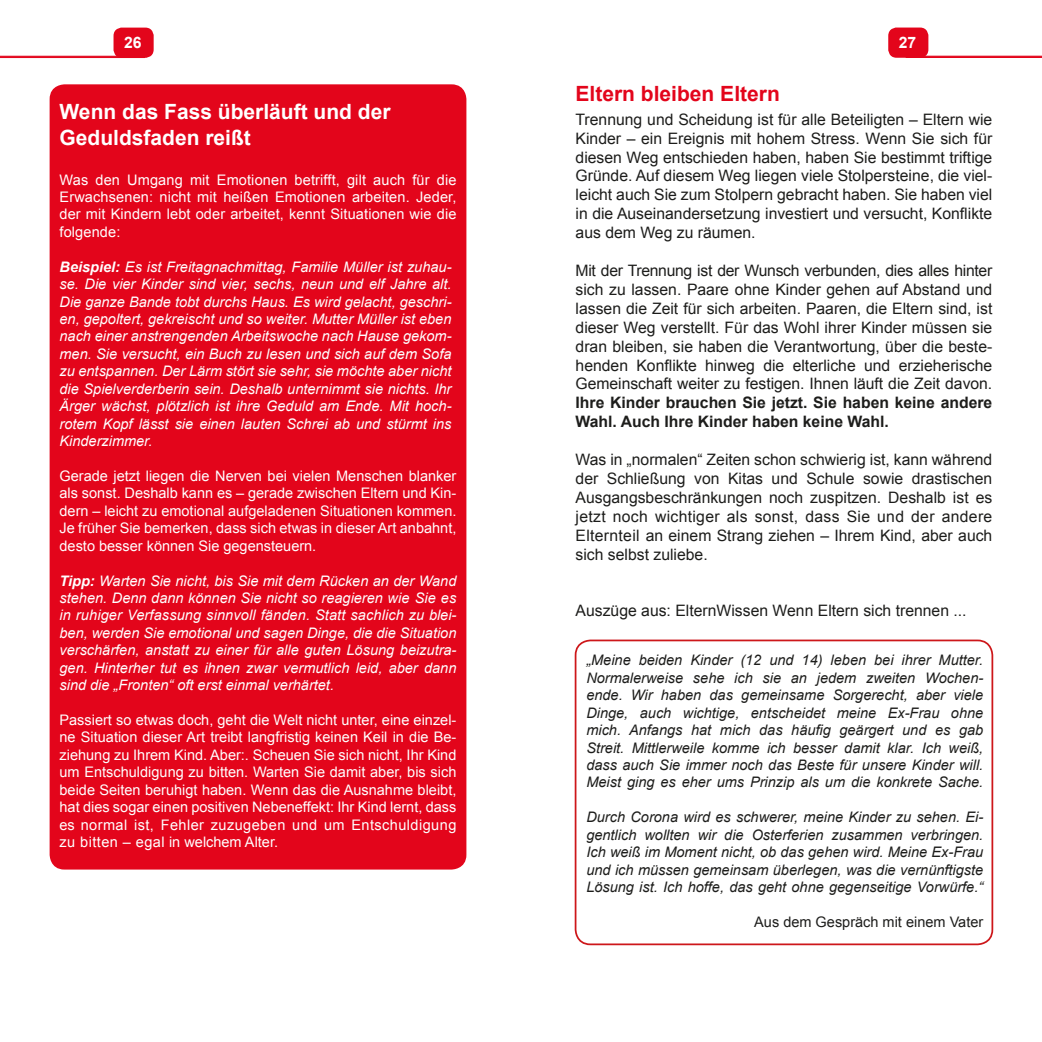
<style>
.page{position:relative;width:1042px;height:1042px;background:#fff}
.page>*{position:absolute;margin:0;border:0;box-sizing:border-box;transform-origin:0 0}
.t1{font:700 21px/25.2px "Arial";color:#fff}
.t2{font:700 21px "Arial";color:#e3051b}
.t3{font:15.75px/18.9px "Arial";color:#1d1d1b;text-align:justify}
.t4{font:700 15.75px/18.9px "Arial";color:#1d1d1b}
.t5{font:700 15.75px "Arial";color:#fff}
.t6{font:italic 14.53px/17.5px "Arial";color:#fff;text-align:justify}
.t7{font:14.53px/17.5px "Arial";letter-spacing:.01em;color:#fff;text-align:justify}
.t8{font:italic 14.53px/17.5px "Arial";color:#1d1d1b;text-align:justify}
.t9{font:14.53px "Arial";color:#1d1d1b}
.s1{font-weight:700}
</style>
<div class="page">
<svg style="left:0;top:56px;width:118px;height:2px"></svg>
<div style="left:114px;top:28px;width:39px;height:29px;background:#e3051b;border-radius:7px"></div>
<div style="left:113px;top:28px;width:41px;height:30px;border:2px solid #e3051b;border-radius:7px"></div>
<svg style="left:923px;top:56px;width:119px;height:2px"></svg>
<div style="left:889px;top:28px;width:38px;height:29px;background:#e3051b;border-radius:7px"></div>
<div style="left:888px;top:28px;width:40px;height:30px;border:2px solid #e3051b;border-radius:7px"></div>
<div style="left:50px;top:84px;width:416px;height:785px;background:#e3051b;border-radius:15px"></div>
<div style="left:575px;top:639px;width:418px;height:306px;border:2px solid #cd171a;border-radius:15px"></div>
<p class="t5" style="left:124px;top:32px;width:19px">26</p>
<p class="t5" style="left:899px;top:32px;width:19px">27</p>
<h1 class="t1" style="left:60px;top:100px;width:333px">Wenn das Fass überläuft und der<br>Geduldsfaden reißt</h1>
<p class="t7" style="left:60px;top:171px;width:398px">Was den Umgang mit Emotionen betrifft, gilt auch für die Erwachsenen: nicht mit heißen Emotionen arbeiten. Jeder, der mit Kindern lebt oder arbeitet, kennt Situationen wie die folgende:</p>
<p class="t6" style="left:60px;top:258px;width:393px"><span class="s1">Beispiel:</span> Es ist Freitagnachmittag, Familie Müller ist zuhau&shy;se. Die vier Kinder sind vier, sechs, neun und elf Jahre alt.<br>Die ganze Bande tobt durchs Haus. Es wird gelacht, geschri&shy;en, gepoltert, gekreischt und so weiter. Mutter Müller ist eben nach einer anstrengenden Arbeitswoche nach Hause gekom&shy;men. Sie versucht, ein Buch zu lesen und sich auf dem Sofa zu entspannen. Der Lärm stört sie sehr, sie möchte aber nicht die Spielverderberin sein. Deshalb unternimmt sie nichts. Ihr Ärger wächst, plötzlich ist ihre Geduld am Ende. Mit hoch&shy;rotem Kopf lässt sie einen lauten Schrei ab und stürmt ins Kinderzimmer.</p>
<p class="t7" style="left:60px;top:467px;width:398px">Gerade jetzt liegen die Nerven bei vielen Menschen blanker als sonst. Deshalb kann es – gerade zwischen Eltern und Kin&shy;dern – leicht zu emotional aufgeladenen Situationen kommen.<br>Je früher Sie bemerken, dass sich etwas in dieser Art anbahnt, desto besser können Sie gegensteuern.</p>
<p class="t6" style="left:60px;top:572px;width:398px"><span class="s1">Tipp:</span> Warten Sie nicht, bis Sie mit dem Rücken an der Wand stehen. Denn dann können Sie nicht so reagieren wie Sie es in ruhiger Verfassung sinnvoll fänden. Statt sachlich zu blei&shy;ben, werden Sie emotional und sagen Dinge, die die Situation verschärfen, anstatt zu einer für alle guten Lösung beizutra&shy;gen. Hinterher tut es ihnen zwar vermutlich leid, aber dann sind die „Fronten“ oft erst einmal verhärtet.</p>
<p class="t7" style="left:60px;top:711px;width:398px">Passiert so etwas doch, geht die Welt nicht unter, eine einzel&shy;ne Situation dieser Art treibt langfristig keinen Keil in die Be&shy;ziehung zu Ihrem Kind. Aber:. Scheuen Sie sich nicht, Ihr Kind um Entschuldigung zu bitten. Warten Sie damit aber, bis sich beide Seiten beruhigt haben. Wenn das die Ausnahme bleibt, hat dies sogar einen positiven Nebeneffekt: Ihr Kind lernt, dass es normal ist, Fehler zuzugeben und um Entschuldigung zu bitten – egal in welchem Alter.</p>
<h1 class="t2" style="left:575px;top:79px;width:206px">Eltern bleiben Eltern</h1>
<p class="t3" style="left:575px;top:110px;width:418px">Trennung und Scheidung ist für alle Beteiligten – Eltern wie Kinder – ein Ereignis mit hohem Stress. Wenn Sie sich für diesen Weg entschieden haben, haben Sie bestimmt triftige Gründe. Auf diesem Weg liegen viele Stolpersteine, die viel&shy;leicht auch Sie zum Stolpern gebracht haben. Sie haben viel in die Auseinandersetzung investiert und versucht, Konflikte aus dem Weg zu räumen.</p>
<p class="t3" style="left:575px;top:261px;width:418px">Mit der Trennung ist der Wunsch verbunden, dies alles hinter sich zu lassen. Paare ohne Kinder gehen auf Abstand und lassen die Zeit für sich arbeiten. Paaren, die Eltern sind, ist dieser Weg verstellt. Für das Wohl ihrer Kinder müssen sie dran bleiben, sie haben die Verantwortung, über die beste&shy;henden Konflikte hinweg die elterliche und erzieherische Gemeinschaft weiter zu festigen. Ihnen läuft die Zeit davon.</p>
<p class="t4" style="left:575px;top:394px;width:418px">Ihre Kinder brauchen Sie jetzt. Sie haben keine andere<br>Wahl. Auch Ihre Kinder haben keine Wahl.</p>
<p class="t3" style="left:575px;top:450px;width:418px">Was in „normalen“ Zeiten schon schwierig ist, kann während der Schließung von Kitas und Schule sowie drastischen Ausgangsbeschränkungen noch zuspitzen. Deshalb ist es jetzt noch wichtiger als sonst, dass Sie und der andere Elternteil an einem Strang ziehen – Ihrem Kind, aber auch sich selbst zuliebe.</p>
<p class="t3" style="left:575px;top:601px;width:393px">Auszüge aus: ElternWissen Wenn Eltern sich trennen ...</p>
<p class="t8" style="left:586px;top:652px;width:398px">„Meine beiden Kinder (12 und 14) leben bei ihrer Mutter.<br>Normalerweise sehe ich sie an jedem zweiten Wochen&shy;ende. Wir haben das gemeinsame Sorgerecht, aber viele Dinge, auch wichtige, entscheidet meine Ex-Frau ohne mich. Anfangs hat mich das häufig geärgert und es gab Streit. Mittlerweile komme ich besser damit klar. Ich weiß, dass auch Sie immer noch das Beste für unsere Kinder will.<br>Meist ging es eher ums Prinzip als um die konkrete Sache.</p>
<p class="t8" style="left:586px;top:808px;width:398px">Durch Corona wird es schwerer, meine Kinder zu sehen. Ei&shy;gentlich wollten wir die Osterferien zusammen verbringen.<br>Ich weiß im Moment nicht, ob das gehen wird. Meine Ex-Frau und ich müssen gemeinsam überlegen, was die vernünftigste Lösung ist. Ich hoffe, das geht ohne gegenseitige Vorwürfe.“</p>
<p class="t9" style="left:754px;top:912px;width:230px">Aus dem Gespräch mit einem Vater</p>
</div>
